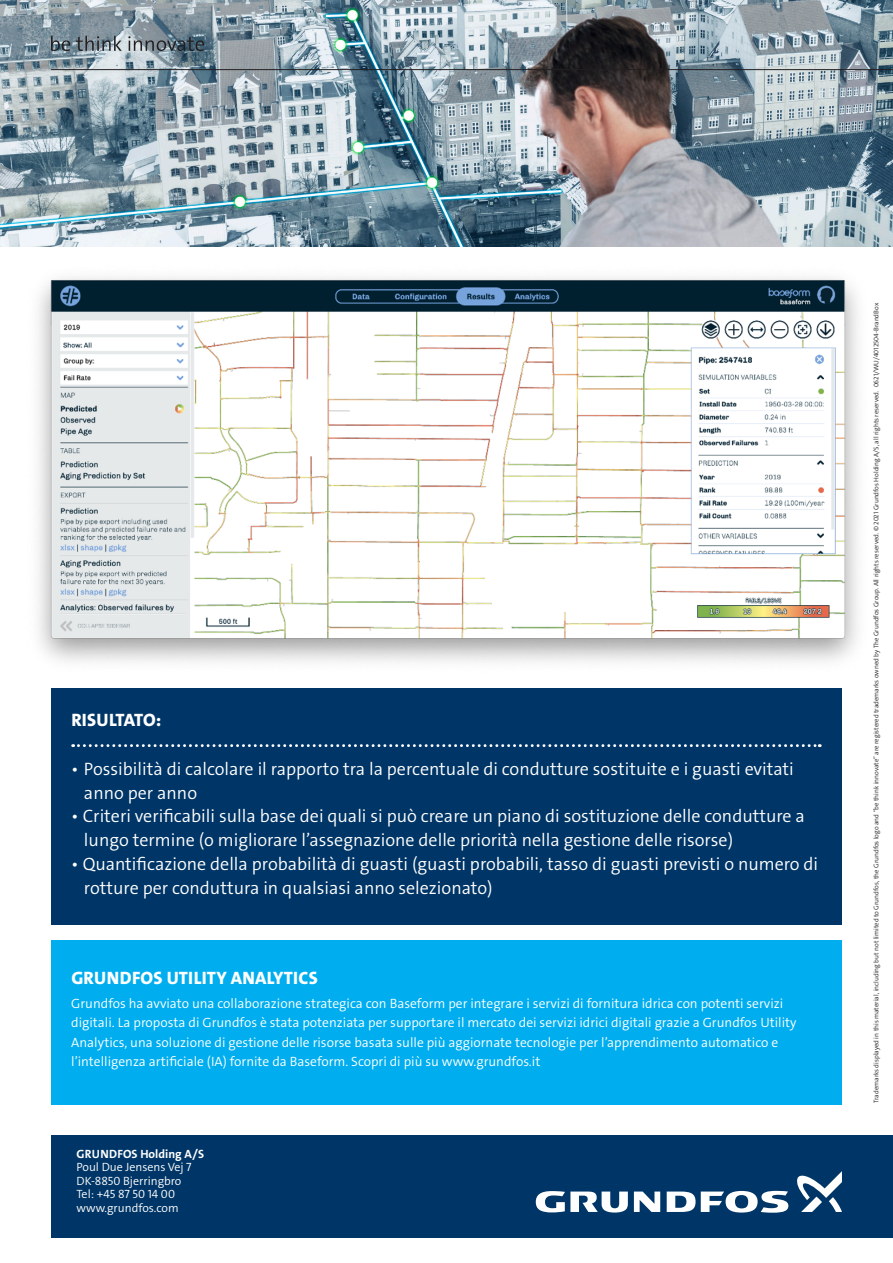
<style>
.page{position:relative;width:893px;height:1263px;background:#fff}
.page>*{position:absolute;margin:0;border:0;box-sizing:border-box;transform-origin:0 0}
.t1{font:18px "Grundfos The Sans V2 OT 4 SL";color:#fff}
.t2{font:18px "Grundfos The Sans V2 OT 8 XB";letter-spacing:.015em;color:#fff}
.t3{font:18px "Grundfos The Sans V2 OT 8 XB";letter-spacing:-.005em;color:#fff}
.t4{font:13.5px "Grundfos The Sans V2 OT 4 SL";color:#fff}
.t5{font:12px "Grundfos The Sans V2 OT 4 SL";color:#fff}
.t6{font:12px "Grundfos The Sans V2 OT 7 B";letter-spacing:.01em;color:#fff}
.t7{font:6.75px "Grundfos The Sans V2 OT 4 SL";color:#231f20}
</style>
<div class="page">
<img style="left:0;top:0;width:893px;height:247px">
<div style="left:51px;top:689px;width:791px;height:236px;background:#003667"></div>
<div style="left:51px;top:940px;width:791px;height:164px;background:#00aeef"></div>
<div style="left:51px;top:1135px;width:842px;height:102px;background:#003667"></div>
<hr style="left:51px;top:69px;width:842px;height:1px;background:#231f20">
<svg style="left:634px;top:1191px;width:26px;height:21px"></svg>
<svg style="left:536px;top:1191px;width:92px;height:21px"></svg>
<svg style="left:667px;top:1191px;width:121px;height:22px"></svg>
<svg style="left:797px;top:1171px;width:45px;height:41px"></svg>
<svg style="left:51px;top:36px;width:19px;height:15px"></svg>
<svg style="left:76px;top:36px;width:46px;height:15px"></svg>
<svg style="left:128px;top:36px;width:76px;height:15px"></svg>
<img style="left:38px;top:277px;width:821px;height:412px">
<svg style="left:73px;top:744px;width:747px;height:3px"></svg>
<p class="t3" style="left:71px;top:708px;width:91px">RISULTATO:</p>
<p class="t1" style="left:71px;top:757px;width:724px">• Possibilità di calcolare il rapporto tra la percentuale di condutture sostituite e i guasti evitati</p>
<p class="t1" style="left:84px;top:781px;width:115px">anno per anno</p>
<p class="t1" style="left:71px;top:805px;width:735px">• Criteri verificabili sulla base dei quali si può creare un piano di sostituzione delle condutture a</p>
<p class="t1" style="left:84px;top:828px;width:651px">lungo termine (o migliorare l’assegnazione delle priorità nella gestione delle risorse)</p>
<p class="t1" style="left:71px;top:852px;width:748px">• Quantificazione della probabilità di guasti (guasti probabili, tasso di guasti previsti o numero di</p>
<p class="t1" style="left:84px;top:876px;width:410px">rotture per conduttura in qualsiasi anno selezionato)</p>
<p class="t2" style="left:71px;top:966px;width:248px">GRUNDFOS UTILITY ANALYTICS</p>
<p class="t4" style="left:71px;top:994px;width:714px">Grundfos ha avviato una collaborazione strategica con Baseform per integrare i servizi di fornitura idrica con potenti servizi</p>
<p class="t4" style="left:71px;top:1014px;width:727px">digitali. La proposta di Grundfos è stata potenziata per supportare il mercato dei servizi idrici digitali grazie a Grundfos Utility</p>
<p class="t4" style="left:71px;top:1033px;width:708px">Analytics, una soluzione di gestione delle risorse basata sulle più aggiornate tecnologie per l’apprendimento automatico e</p>
<p class="t4" style="left:71px;top:1053px;width:471px">l’intelligenza artificiale (IA) fornite da Baseform. Scopri di più su www.grundfos.it</p>
<p class="t6" style="left:77px;top:1146px;width:129px">GRUNDFOS Holding A/S</p>
<p class="t5" style="left:77px;top:1160px;width:117px">Poul Due Jensens Vej 7</p>
<p class="t5" style="left:77px;top:1173px;width:106px">DK-8850 Bjerringbro</p>
<p class="t5" style="left:77px;top:1187px;width:100px">Tel: +45 87 50 14 00</p>
<p class="t5" style="left:77px;top:1200px;width:104px">www.grundfos.com</p>
<p class="t7" style="left:872px;top:1103px;width:801px;rotate:-90deg">Trademarks displayed in this material, including but not limited to Grundfos, the Grundfos logo and “be think innovate” are registered trademarks owned by The Grundfos Group. All rights reserved. © 2021 Grundfos Holding A/S, all rights reserved. 0621/WU/4012504-BrandBox</p>
</div>
